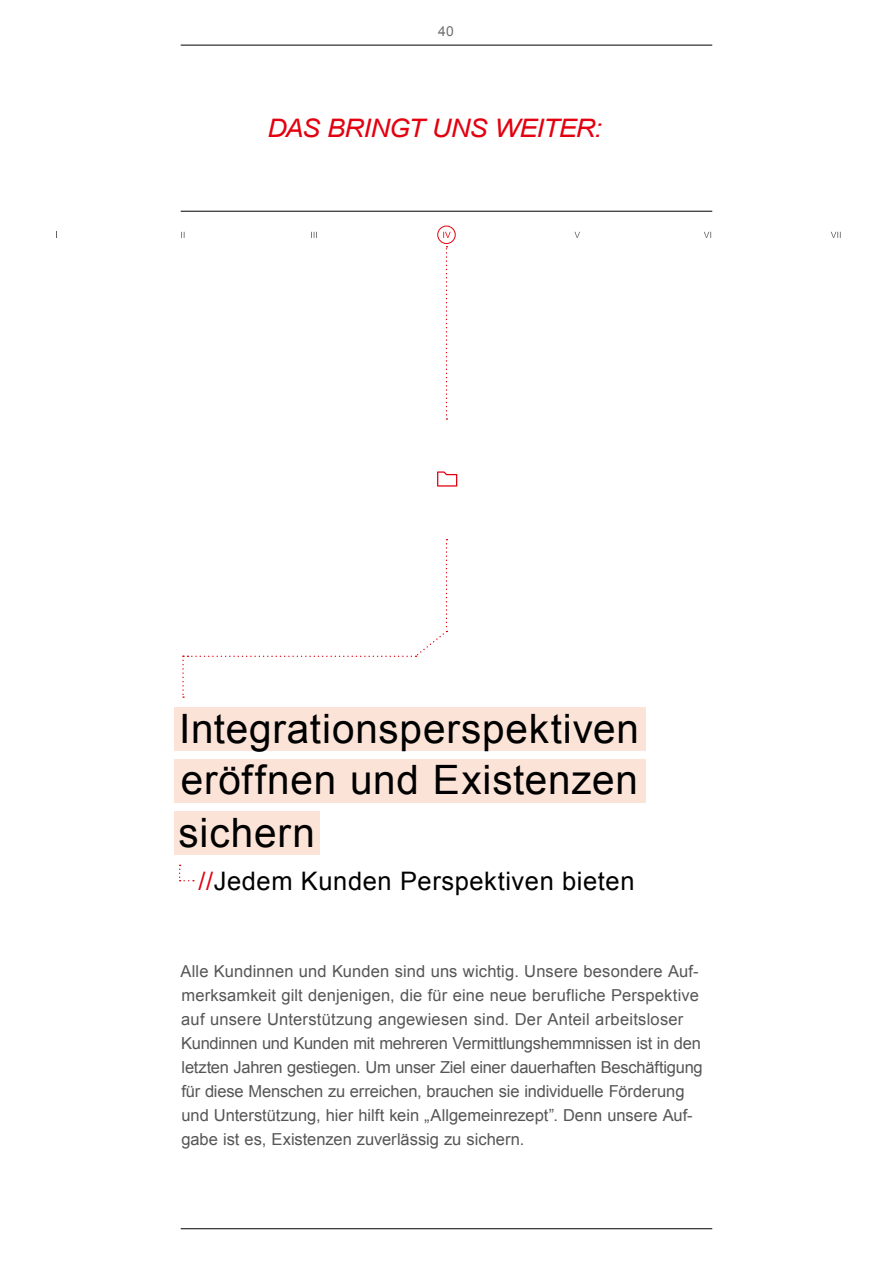
<style>
.page{position:relative;width:893px;height:1263px;background:#fff}
.page>*{position:absolute;margin:0;border:0;box-sizing:border-box;transform-origin:0 0}
.Trennseite_H1{font:40.5px "Arial";letter-spacing:.02em;color:#000}
.Trennseite_H2{font:25.5px "Arial";letter-spacing:.025em;color:#000}
.t1{font:italic 25.5px "Arial";letter-spacing:-.03em;color:#e3000f;scale:1.06 1}
.Trennseite_Einleitun{font:16.5px/24px "Arial";color:#565656}
.t2{font:13.8px "Arial";color:#6f6f6e}
.s1{color:#e3000f}
</style>
<div class="page">
<hr style="left:181px;top:45px;width:531px;height:1px;background:#000">
<svg style="left:181px;top:232px;width:4px;height:6px"></svg>
<svg style="left:311px;top:232px;width:6px;height:6px"></svg>
<svg style="left:443px;top:232px;width:8px;height:6px"></svg>
<svg style="left:574px;top:232px;width:6px;height:6px"></svg>
<svg style="left:704px;top:232px;width:7px;height:6px"></svg>
<svg style="left:831px;top:232px;width:10px;height:6px"></svg>
<hr style="left:181px;top:211px;width:531px;height:1px;background:#000">
<hr style="left:181px;top:1228px;width:531px;height:1px;background:#000">
<div style="left:438px;top:226px;width:17px;height:18px;border:1px solid #e3000f;border-radius:50%"></div>
<svg style="left:182px;top:539px;width:265px;height:159px"></svg>
<svg style="left:446px;top:246px;width:1px;height:174px"></svg>
<div style="left:174px;top:707px;width:472px;height:43px;background:#fce3d7"></div>
<div style="left:174px;top:759px;width:472px;height:43px;background:#fce3d7"></div>
<div style="left:174px;top:811px;width:146px;height:44px;background:#fce3d7"></div>
<svg style="left:179px;top:865px;width:15px;height:16px"></svg>
<svg style="left:437px;top:471px;width:20px;height:16px"></svg>
<p class="t2" style="left:438px;top:23px;width:17px">40</p>
<h1 class="t1" style="left:267px;top:112px;width:317px">DAS BRINGT UNS WEITER:</h1>
<p class="Trennseite_H1" style="left:179px;top:702px;width:461px">Integrationsperspektiven</p>
<p class="Trennseite_H1" style="left:181px;top:753px;width:459px">eröffnen und Existenzen</p>
<p class="Trennseite_H1" style="left:179px;top:806px;width:138px">sichern</p>
<p class="Trennseite_H2" style="left:198px;top:864px;width:438px"><span class="s1">//</span>Jedem Kunden Perspektiven bieten</p>
<p class="Trennseite_Einleitun" style="left:180px;top:959px;width:524px">Alle Kundinnen und Kunden sind uns wichtig. Unsere besondere Auf&shy;merksamkeit gilt denjenigen, die für eine neue berufliche Perspektive auf unsere Unterstützung angewiesen sind. Der Anteil arbeitsloser Kundinnen und Kunden mit mehreren Vermittlungshemmnissen ist in den letzten Jahren gestiegen. Um unser Ziel einer dauerhaften Beschäftigung für diese Menschen zu erreichen, brauchen sie individuelle Förderung und Unterstützung, hier hilft kein „Allgemeinrezept”. Denn unsere Auf&shy;gabe ist es, Existenzen zuverlässig zu sichern.</p>
</div>
